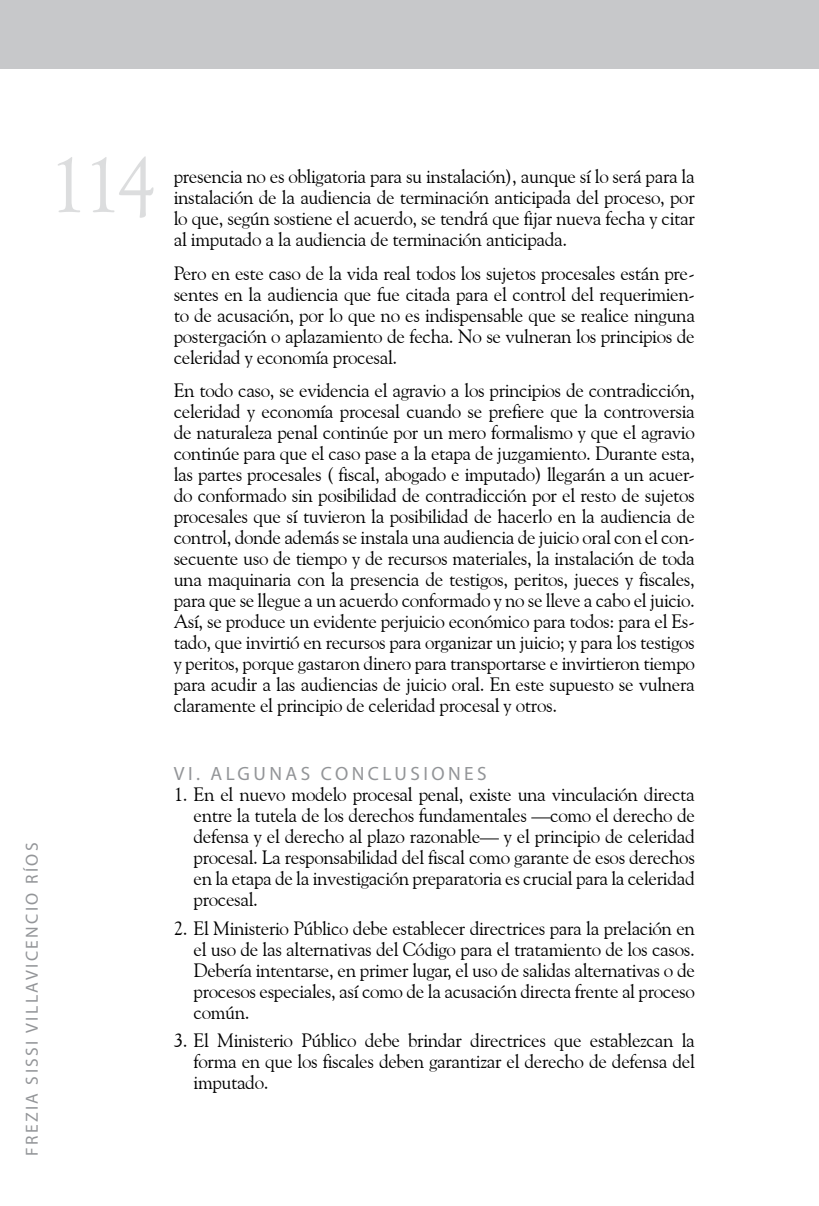
<style>
.page{position:relative;width:819px;height:1206px;background:#fff}
.page>*{position:absolute;margin:0;border:0;box-sizing:border-box;transform-origin:0 0}
.t1{font:78.75px "Goudy Old Style BT";color:#dcddde}
.t2{font:19.25px/21px "Goudy Old Style BT";letter-spacing:-.02em;color:#000;text-align:justify}
.t3{font:19.25px "Myriad Pro";letter-spacing:.18em;color:#939598}
.t4{font:17.5px "Myriad Pro";letter-spacing:.14em;color:#939598}
</style>
<div class="page">
<div style="left:0;top:0;width:819px;height:69px;background:#c7c8ca"></div>
<h1 class="t1" style="left:49px;top:136px;width:109px">114</h1>
<p class="t2" style="left:174px;top:166px;width:522px">presencia no es obligatoria para su instalación), aunque sí lo será para la instalación de la audiencia de terminación anticipada del proceso, por lo que, según sostiene el acuerdo, se tendrá que fijar nueva fecha y citar al imputado a la audiencia de terminación anticipada.</p>
<p class="t2" style="left:174px;top:262px;width:522px">Pero en este caso de la vida real todos los sujetos procesales están pre&shy;sentes en la audiencia que fue citada para el control del requerimien&shy;to de acusación, por lo que no es indispensable que se realice ninguna postergación o aplazamiento de fecha. No se vulneran los principios de celeridad y economía procesal.</p>
<p class="t2" style="left:174px;top:380px;width:522px">En todo caso, se evidencia el agravio a los principios de contradicción, celeridad y economía procesal cuando se prefiere que la controversia de naturaleza penal continúe por un mero formalismo y que el agravio continúe para que el caso pase a la etapa de juzgamiento. Durante esta, las partes procesales ( fiscal, abogado e imputado) llegarán a un acuer&shy;do conformado sin posibilidad de contradicción por el resto de sujetos procesales que sí tuvieron la posibilidad de hacerlo en la audiencia de control, donde además se instala una audiencia de juicio oral con el con&shy;secuente uso de tiempo y de recursos materiales, la instalación de toda una maquinaria con la presencia de testigos, peritos, jueces y fiscales, para que se llegue a un acuerdo conformado y no se lleve a cabo el juicio.<br>Así, se produce un evidente perjuicio económico para todos: para el Es&shy;tado, que invirtió en recursos para organizar un juicio; y para los testigos y peritos, porque gastaron dinero para transportarse e invirtieron tiempo para acudir a las audiencias de juicio oral. En este supuesto se vulnera claramente el principio de celeridad procesal y otros.</p>
<p class="t4" style="left:21px;top:1156px;width:315px;rotate:-90deg">F REZIA SISSI VILLAVICENCIO RÍOS</p>
<p class="t3" style="left:174px;top:761px;width:314px">VI . ALGUNAS CONCLUSIONES</p>
<p class="t2" style="left:193px;top:783px;width:503px;text-indent:-20px">1. En el nuevo modelo procesal penal, existe una vinculación directa entre la tutela de los derechos fundamentales —como el derecho de defensa y el derecho al plazo razonable— y el principio de celeridad procesal. La responsabilidad del fiscal como garante de esos derechos en la etapa de la investigación preparatoria es crucial para la celeridad procesal.</p>
<p class="t2" style="left:193px;top:917px;width:503px;text-indent:-20px">2. El Ministerio Público debe establecer directrices para la prelación en el uso de las alternativas del Código para el tratamiento de los casos.<br>Debería intentarse, en primer lugar, el uso de salidas alternativas o de procesos especiales, así como de la acusación directa frente al proceso común.</p>
<p class="t2" style="left:193px;top:1029px;width:503px;text-indent:-20px">3. El Ministerio Público debe brindar directrices que establezcan la forma en que los fiscales deben garantizar el derecho de defensa del imputado.</p>
</div>
